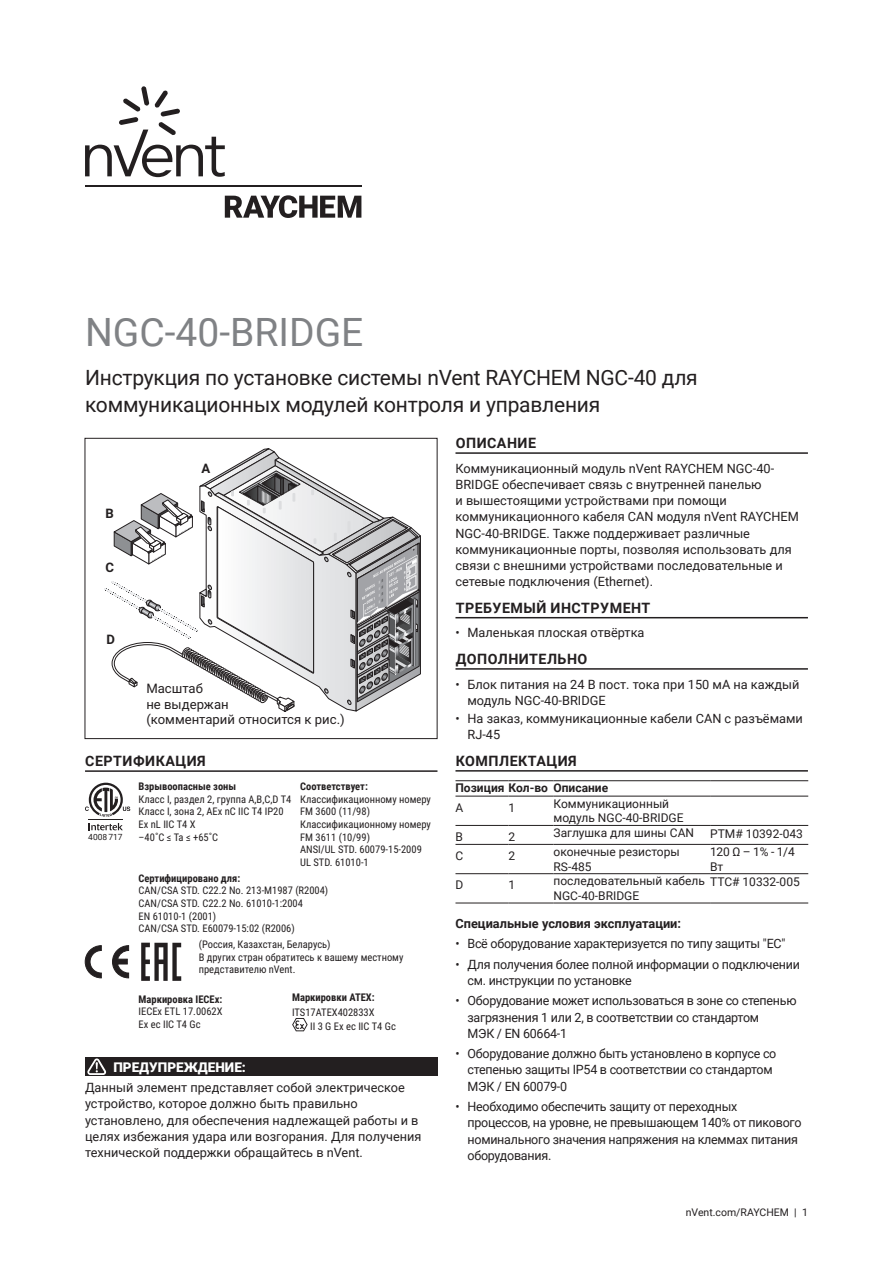
<style>
.page{position:relative;width:893px;height:1263px;background:#fff}
.page>*{position:absolute;margin:0;border:0;box-sizing:border-box;transform-origin:0 0}
.t1{font:39px "Roboto";color:#808285}
.h1_14pt{font:21px/27px "Roboto";letter-spacing:-.01em;color:#231f20}
.t2{font:700 14.25px "Roboto";letter-spacing:.035em;color:#231f20}
.t3{font:900 13.5px "Roboto";color:#fff}
.t4{font:13.05px/15.8px "Roboto";color:#231f20}
.t5{font:700 13.05px "Roboto";color:#231f20}
.Kit_Contents_table_h{font:12.75px/16.2px "Roboto";letter-spacing:-.02em;color:#231f20}
.Kit_Contents_table_h-2{font:12.75px/16.2px "Roboto";color:#231f20}
.Body_text{font:12.75px/16.2px "Roboto";color:#231f20}
.Header_2{font:700 12.75px "Roboto";color:#231f20}
.spec_text{font:12px/14.4px "Roboto";color:#231f20}
.spec_text-2{font:700 12px "Roboto";color:#231f20}
.spec_text-3{font:10.5px/12.6px "Roboto Condensed";color:#231f20}
.spec_text-4{font:700 10.5px "Roboto Condensed";color:#231f20}
.Page_Number_right{font:10.5px "Roboto";color:#231f20}
.t6{font:8.4px "Roboto";color:#231f20}
</style>
<div class="page">
<svg style="left:225px;top:195px;width:136px;height:23px"></svg>
<hr style="left:85px;top:185px;width:276px;height:2px;background:#231f20">
<svg style="left:85px;top:86px;width:140px;height:91px"></svg>
<svg style="left:104px;top:448px;width:317px;height:264px"></svg>
<div style="left:85px;top:438px;width:352px;height:301px;border:1px solid #231f20"></div>
<hr style="left:455px;top:452px;width:353px;height:2px;background:#231f20">
<hr style="left:455px;top:617px;width:353px;height:1px;background:#231f20">
<hr style="left:455px;top:668px;width:353px;height:2px;background:#231f20">
<hr style="left:455px;top:770px;width:353px;height:2px;background:#231f20">
<hr style="left:455px;top:780px;width:54px;height:1px;background:#231f20">
<hr style="left:509px;top:780px;width:44px;height:1px;background:#231f20">
<hr style="left:554px;top:780px;width:156px;height:1px;background:#231f20">
<hr style="left:710px;top:780px;width:98px;height:1px;background:#231f20">
<hr style="left:455px;top:796px;width:54px;height:1px;background:#231f20">
<hr style="left:509px;top:796px;width:44px;height:1px;background:#231f20">
<hr style="left:554px;top:796px;width:156px;height:1px;background:#231f20">
<hr style="left:710px;top:796px;width:98px;height:1px;background:#231f20">
<hr style="left:455px;top:825px;width:54px;height:1px;background:#231f20">
<hr style="left:509px;top:825px;width:44px;height:1px;background:#231f20">
<hr style="left:554px;top:825px;width:156px;height:1px;background:#231f20">
<hr style="left:710px;top:825px;width:98px;height:1px;background:#231f20">
<hr style="left:455px;top:844px;width:54px;height:1px;background:#231f20">
<hr style="left:509px;top:844px;width:44px;height:1px;background:#231f20">
<hr style="left:554px;top:844px;width:156px;height:1px;background:#231f20">
<hr style="left:710px;top:844px;width:98px;height:1px;background:#231f20">
<hr style="left:455px;top:873px;width:54px;height:1px;background:#231f20">
<hr style="left:509px;top:873px;width:44px;height:1px;background:#231f20">
<hr style="left:554px;top:873px;width:156px;height:1px;background:#231f20">
<hr style="left:710px;top:873px;width:98px;height:1px;background:#231f20">
<hr style="left:455px;top:903px;width:54px;height:1px;background:#231f20">
<hr style="left:509px;top:903px;width:44px;height:1px;background:#231f20">
<hr style="left:554px;top:903px;width:156px;height:1px;background:#231f20">
<hr style="left:710px;top:903px;width:98px;height:1px;background:#231f20">
<hr style="left:85px;top:770px;width:352px;height:2px;background:#231f20">
<svg style="left:89px;top:823px;width:34px;height:7px"></svg>
<hr style="left:89px;top:819px;width:34px;height:1px;background:#231f20">
<svg style="left:85px;top:783px;width:45px;height:34px"></svg>
<svg style="left:85px;top:945px;width:17px;height:33px"></svg>
<svg style="left:112px;top:945px;width:17px;height:33px"></svg>
<svg style="left:141px;top:943px;width:40px;height:38px"></svg>
<svg style="left:292px;top:1018px;width:16px;height:13px"></svg>
<div style="left:85px;top:1057px;width:352px;height:19px;background:#231f20"></div>
<svg style="left:87px;top:1058px;width:19px;height:17px"></svg>
<p class="t1" style="left:85px;top:305px;width:280px">NGC-40-BRIDGE</p>
<p class="h1_14pt" style="left:85px;top:364px;width:614px">Инструкция по установке системы nVent RAYCHEM NGC-40 для коммуникационных модулей контроля и управления</p>
<p class="t5" style="left:105px;top:505px;width:10px">B</p>
<p class="t5" style="left:105px;top:559px;width:10px">C</p>
<p class="t5" style="left:106px;top:630px;width:10px">D</p>
<p class="t5" style="left:202px;top:459px;width:10px">A</p>
<p class="t4" style="left:146px;top:680px;width:200px">Масштаб<br>не выдержан<br>(комментарий относится к рис.)</p>
<p class="t2" style="left:85px;top:751px;width:122px">СЕРТИФИКАЦИЯ</p>
<p class="t6" style="left:88px;top:831px;width:36px">4008 717</p>
<p class="spec_text-4" style="left:139px;top:779px;width:99px">Взрывоопасные зоны</p>
<p class="spec_text-3" style="left:139px;top:792px;width:154px">Класс I, раздел 2, группа A,B,C,D T4</p>
<p class="spec_text-3" style="left:139px;top:805px;width:146px">Класс I, зона 2, AEx nC IIC T4 IP20</p>
<p class="spec_text-3" style="left:139px;top:817px;width:58px">Ex nL IIC T4 X</p>
<p class="spec_text-3" style="left:139px;top:830px;width:81px">–40˚C ≤ Ta ≤ +65˚C</p>
<p class="spec_text-4" style="left:300px;top:779px;width:69px">Соответствует:</p>
<p class="spec_text-3" style="left:300px;top:792px;width:132px">Классификационному номеру<br>FM 3600 (11/98)</p>
<p class="spec_text-3" style="left:300px;top:817px;width:132px">Классификационному номеру<br>FM 3611 (10/99)</p>
<p class="spec_text-3" style="left:300px;top:843px;width:123px">ANSI/UL STD. 60079-15-2009</p>
<p class="spec_text-3" style="left:300px;top:855px;width:70px">UL STD. 61010-1</p>
<p class="spec_text-4" style="left:139px;top:871px;width:103px">Сертифицировано для:</p>
<p class="spec_text-3" style="left:139px;top:884px;width:191px">CAN/CSA STD. C22.2 No. 213-M1987 (R2004)</p>
<p class="spec_text-3" style="left:139px;top:896px;width:166px">CAN/CSA STD. C22.2 No. 61010-1:2004</p>
<p class="spec_text-3" style="left:139px;top:909px;width:79px">EN 61010-1 (2001)</p>
<p class="spec_text-3" style="left:139px;top:922px;width:158px">CAN/CSA STD. E60079-15:02 (R2006)</p>
<p class="spec_text-3" style="left:199px;top:938px;width:206px">(Россия, Казахстан, Беларусь)<br>В других стран обратитесь к вашему местному представителю nVent.</p>
<p class="spec_text-4" style="left:139px;top:992px;width:85px">Маркировка IECEx:</p>
<p class="spec_text-3" style="left:139px;top:1005px;width:85px">IECEx ETL 17.0062X</p>
<p class="spec_text-3" style="left:139px;top:1017px;width:63px">Ex ec IIC T4 Gc</p>
<p class="spec_text-4" style="left:292px;top:990px;width:84px">Маркировки ATEX:</p>
<p class="spec_text-3" style="left:292px;top:1005px;width:84px">ITS17ATEX402833X</p>
<p class="spec_text-3" style="left:310px;top:1019px;width:87px">II 3 G Ex ec IIC T4 Gc</p>
<p class="t3" style="left:113px;top:1057px;width:134px">ПРЕДУПРЕЖДЕНИЕ:</p>
<p class="Body_text" style="left:85px;top:1079px;width:338px">Данный элемент представляет собой электрическое устройство, которое должно быть правильно установлено, для обеспечения надлежащей работы и в целях избежания удара или возгорания. Для получения технической поддержки обращайтесь в nVent.</p>
<p class="t2" style="left:456px;top:433px;width:82px">ОПИСАНИЕ</p>
<p class="Kit_Contents_table_h-2" style="left:455px;top:460px;width:345px">Коммуникационный модуль nVent RAYCHEM NGC-40- BRIDGE обеспечивает связь с внутренней панелью<br>и вышестоящими устройствами при помощи коммуникационного кабеля CAN модуля nVent RAYCHEM NGC-40-BRIDGE. Также поддерживает различные коммуникационные порты, позволяя использовать для связи с внешними устройствами последовательные и сетевые подключения (Ethernet).</p>
<p class="t2" style="left:456px;top:598px;width:196px">ТРЕБУЕМЫЙ ИНСТРУМЕНТ</p>
<p class="Kit_Contents_table_h-2" style="left:455px;top:624px;width:190px">• Маленькая плоская отвёртка</p>
<p class="t2" style="left:456px;top:649px;width:133px">ДОПОЛНИТЕЛЬНО</p>
<p class="Kit_Contents_table_h-2" style="left:467px;top:675px;width:333px;text-indent:-12px">• Блок питания на 24 В пост. тока при 150 мА на каждый модуль NGC-40-BRIDGE</p>
<p class="Kit_Contents_table_h-2" style="left:467px;top:710px;width:337px;text-indent:-12px">• На заказ, коммуникационные кабели CAN с разъёмами<br>RJ-45</p>
<p class="t2" style="left:456px;top:751px;width:123px">КОМПЛЕКТАЦИЯ</p>
<p class="spec_text-2" style="left:455px;top:780px;width:94px">Позиция Кол-во</p>
<p class="spec_text-2" style="left:554px;top:780px;width:56px">Описание</p>
<p class="spec_text" style="left:455px;top:800px;width:9px">A</p>
<p class="spec_text" style="left:509px;top:800px;width:8px">1</p>
<p class="spec_text" style="left:554px;top:796px;width:132px">Коммуникационный модуль NGC-40-BRIDGE</p>
<p class="spec_text" style="left:455px;top:829px;width:9px">B</p>
<p class="spec_text" style="left:509px;top:829px;width:8px">2</p>
<p class="spec_text" style="left:554px;top:825px;width:142px">Заглушка для шины CAN</p>
<p class="spec_text" style="left:710px;top:826px;width:94px">PTM# 10392-043</p>
<p class="spec_text" style="left:455px;top:848px;width:9px">C</p>
<p class="spec_text" style="left:509px;top:848px;width:8px">2</p>
<p class="spec_text" style="left:554px;top:844px;width:128px">оконечные резисторы<br>RS-485</p>
<p class="spec_text" style="left:710px;top:844px;width:86px">120 Ω – 1% - 1/4<br>Вт</p>
<p class="spec_text" style="left:455px;top:877px;width:9px">D</p>
<p class="spec_text" style="left:509px;top:877px;width:8px">1</p>
<p class="spec_text" style="left:554px;top:873px;width:248px">последовательный кабель TTC# 10332-005<br>NGC-40-BRIDGE</p>
<p class="Header_2" style="left:455px;top:914px;width:227px">Специальные условия эксплуатации:</p>
<p class="Kit_Contents_table_h" style="left:455px;top:935px;width:331px">• Всё оборудование характеризуется по типу защиты "ЕС"</p>
<p class="Kit_Contents_table_h" style="left:467px;top:956px;width:334px;text-indent:-12px">• Для получения более полной информации о подключении см. инструкции по установке</p>
<p class="Kit_Contents_table_h" style="left:467px;top:992px;width:331px;text-indent:-12px">• Оборудование может использоваться в зоне со степенью загрязнения 1 или 2, в соответствии со стандартом<br>МЭК / EN 60664-1</p>
<p class="Kit_Contents_table_h" style="left:467px;top:1045px;width:310px;text-indent:-12px">• Оборудование должно быть установлено в корпусе со степенью защиты IP54 в соответствии со стандартом<br>МЭК / EN 60079-0</p>
<p class="Kit_Contents_table_h" style="left:467px;top:1098px;width:336px;text-indent:-12px">• Необходимо обеспечить защиту от переходных процессов, на уровне, не превышающем 140% от пикового номинального значения напряжения на клеммах питания оборудования.</p>
<p class="Page_Number_right" style="left:686px;top:1204px;width:124px">nVent.com/RAYCHEM | 1</p>
</div>
